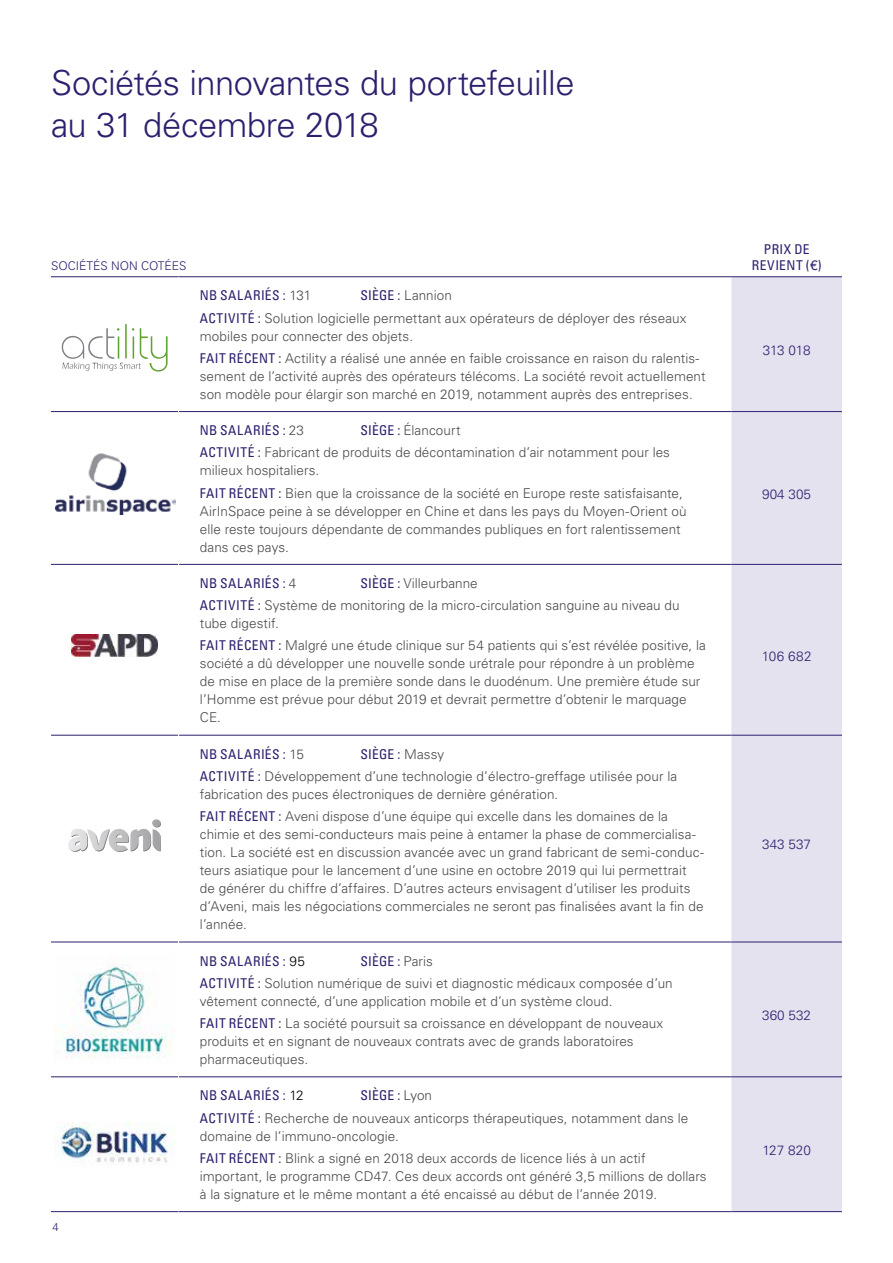
<style>
.page{position:relative;width:893px;height:1263px;background:#fff}
.page>*{position:absolute;margin:0;border:0;box-sizing:border-box;transform-origin:0 0}
.t1{font:300 34.5px/41.4px "Univers";letter-spacing:-.015em;color:#2e1f6e}
.t2{font:300 13.5px/18px "Univers";letter-spacing:.005em;color:#4a4a49}
.t3{font:condensed 13.5px/16.5px "Univers";letter-spacing:.035em;color:#2e1f6e;text-align:center}
.t4{font:300 13.5px "Univers";color:#2e1f6e}
.t5{font:300 12px "Univers";color:#2e1f6e}
.t6{font:300 11.25px "Univers";color:#2e1f6e}
.s1{font-weight:400;font-stretch:condensed;color:#2e1f6e}
.s2{font-weight:300;font-stretch:normal;color:#4a4a49}
.s3{font-family:"Helvetica Neue";font-stretch:normal}
.s4{font-weight:300;font-stretch:normal;color:#000}
</style>
<div class="page">
<div style="left:731px;top:277px;width:111px;height:934px;background:#e5e2f0"></div>
<hr style="left:731px;top:276px;width:111px;height:1px;background:#2e1f6e">
<hr style="left:731px;top:411px;width:111px;height:1px;background:#2e1f6e">
<hr style="left:731px;top:564px;width:111px;height:1px;background:#2e1f6e">
<hr style="left:731px;top:735px;width:111px;height:1px;background:#2e1f6e">
<hr style="left:731px;top:942px;width:111px;height:1px;background:#2e1f6e">
<hr style="left:731px;top:1076px;width:111px;height:1px;background:#2e1f6e">
<hr style="left:731px;top:1211px;width:111px;height:1px;background:#2e1f6e">
<hr style="left:51px;top:276px;width:128px;height:1px;background:#2e1f6e">
<hr style="left:179px;top:276px;width:552px;height:1px;background:#2e1f6e">
<hr style="left:51px;top:411px;width:127px;height:1px;background:#2e1f6e">
<hr style="left:179px;top:411px;width:552px;height:1px;background:#2e1f6e">
<hr style="left:51px;top:564px;width:127px;height:1px;background:#2e1f6e">
<hr style="left:179px;top:564px;width:552px;height:1px;background:#2e1f6e">
<hr style="left:51px;top:735px;width:127px;height:1px;background:#2e1f6e">
<hr style="left:179px;top:735px;width:552px;height:1px;background:#2e1f6e">
<hr style="left:51px;top:942px;width:127px;height:1px;background:#2e1f6e">
<hr style="left:179px;top:942px;width:552px;height:1px;background:#2e1f6e">
<hr style="left:51px;top:1076px;width:127px;height:1px;background:#2e1f6e">
<hr style="left:179px;top:1076px;width:552px;height:1px;background:#2e1f6e">
<hr style="left:51px;top:1211px;width:128px;height:1px;background:#2e1f6e">
<hr style="left:179px;top:1211px;width:552px;height:1px;background:#2e1f6e">
<img style="left:62px;top:324px;width:106px;height:48px">
<img style="left:67px;top:363px;width:56px;height:6px">
<img style="left:55px;top:453px;width:121px;height:61px">
<img style="left:71px;top:634px;width:87px;height:22px">
<svg style="left:68px;top:819px;width:93px;height:33px"></svg>
<img style="left:55px;top:960px;width:117px;height:99px">
<img style="left:55px;top:1122px;width:120px;height:43px">
<h1 class="t1" style="left:51px;top:62px;width:525px">Sociétés innovantes du portefeuille au 31 décembre 2018</h1>
<p class="t5" style="left:51px;top:259px;width:137px">SOCIÉTÉS NON COTÉES</p>
<p class="t2" style="left:200px;top:284px;width:488px;line-height:22.2px;text-indent:161px"><span class="s1">SIÈGE :</span> Lannion<br><span class="s1">ACTIVITÉ :</span> Solution logicielle permettant aux opérateurs de déployer des réseaux</p>
<p class="t2" style="left:200px;top:325px;width:501px;line-height:22.2px">mobiles pour connecter des objets.<br><span class="s1">FAIT RÉCENT :</span> Actility a réalisé une année en faible croissance en raison du ralentis-</p>
<p class="t2" style="left:200px;top:367px;width:507px">sement de l’activité auprès des opérateurs télécoms. La société revoit actuellement son modèle pour élargir son marché en 2019, notamment auprès des entreprises.</p>
<p class="t3" style="left:200px;top:287px;width:113px">NB SALARIÉS : <span class="s2">131</span></p>
<p class="t2" style="left:200px;top:419px;width:472px;line-height:22.2px;text-indent:161px"><span class="s1">SIÈGE :</span> Élancourt<br><span class="s1">ACTIVITÉ :</span> Fabricant de produits de décontamination d’air notamment pour les</p>
<p class="t2" style="left:200px;top:459px;width:484px;line-height:22.2px">milieux hospitaliers.<br><span class="s1">FAIT RÉCENT :</span> Bien que la croissance de la société en Europe reste satisfaisante,</p>
<p class="t2" style="left:200px;top:502px;width:488px">AirInSpace peine à se développer en Chine et dans les pays du Moyen-Orient où elle reste toujours dépendante de commandes publiques en fort ralentissement dans ces pays.</p>
<p class="t3" style="left:200px;top:422px;width:106px">NB SALARIÉS : <span class="s2">23</span></p>
<p class="t2" style="left:200px;top:572px;width:481px;line-height:22.2px;text-indent:161px"><span class="s1">SIÈGE :</span> Villeurbanne<br><span class="s1">ACTIVITÉ :</span> Système de monitoring de la micro-circulation sanguine au niveau du</p>
<p class="t2" style="left:200px;top:612px;width:508px;line-height:22.2px">tube digestif.<br><span class="s1">FAIT RÉCENT :</span> Malgré une étude clinique sur 54 patients qui s’est révélée positive, la</p>
<p class="t2" style="left:200px;top:655px;width:502px">société a dû développer une nouvelle sonde urétrale pour répondre à un problème de mise en place de la première sonde dans le duodénum. Une première étude sur l’Homme est prévue pour début 2019 et devrait permettre d’obtenir le marquage CE.</p>
<p class="t3" style="left:200px;top:575px;width:98px">NB SALARIÉS : <span class="s2">4</span></p>
<p class="t3" style="left:752px;top:241px;width:71px">PRIX DE<br>REVIENT (<span class="s3">€</span>)</p>
<p class="t4" style="left:763px;top:342px;width:49px">313 018</p>
<p class="t4" style="left:762px;top:486px;width:50px">904 305</p>
<p class="t4" style="left:762px;top:648px;width:51px">106 682</p>
<p class="t2" style="left:200px;top:743px;width:479px;line-height:22.2px;text-indent:161px"><span class="s1">SIÈGE :</span> Massy<br><span class="s1">ACTIVITÉ :</span> Développement d’une technologie d’électro-greffage utilisée pour la</p>
<p class="t2" style="left:200px;top:783px;width:470px;line-height:22.2px">fabrication des puces électroniques de dernière génération.<br><span class="s1">FAIT RÉCENT :</span> Aveni dispose d’une équipe qui excelle dans les domaines de la</p>
<p class="t2" style="left:200px;top:825px;width:505px">chimie et des semi-conducteurs mais peine à entamer la phase de commercialisa&shy;tion. La société est en discussion avancée avec un grand fabricant de semi-conduc&shy;teurs asiatique pour le lancement d’une usine en octobre 2019 qui lui permettrait de générer du chiffre d’affaires. D’autres acteurs envisagent d’utiliser les produits d’Aveni, mais les négociations commerciales ne seront pas finalisées avant la fin de l’année.</p>
<p class="t4" style="left:762px;top:836px;width:50px">343 537</p>
<p class="t3" style="left:200px;top:952px;width:107px">NB SALARIÉS : <span class="s4">95</span></p>
<p class="t3" style="left:200px;top:745px;width:106px">NB SALARIÉS : <span class="s2">15</span></p>
<p class="t2" style="left:200px;top:950px;width:474px;line-height:22.2px;text-indent:161px"><span class="s1">SIÈGE :</span> Paris<br><span class="s1">ACTIVITÉ :</span> Solution numérique de suivi et diagnostic médicaux composée d’un</p>
<p class="t2" style="left:200px;top:990px;width:465px;line-height:22.2px">vêtement connecté, d’une application mobile et d’un système cloud.<br><span class="s1">FAIT RÉCENT :</span> La société poursuit sa croissance en développant de nouveaux</p>
<p class="t2" style="left:200px;top:1032px;width:435px">produits et en signant de nouveaux contrats avec de grands laboratoires pharmaceutiques.</p>
<p class="t4" style="left:762px;top:1007px;width:50px">360 532</p>
<p class="t6" style="left:53px;top:1220px;width:8px">4</p>
<p class="t2" style="left:200px;top:1084px;width:490px;line-height:22.2px;text-indent:161px"><span class="s1">SIÈGE :</span> Lyon<br><span class="s1">ACTIVITÉ :</span> Recherche de nouveaux anticorps thérapeutiques, notamment dans le</p>
<p class="t2" style="left:200px;top:1125px;width:447px;line-height:22.2px">domaine de l’immuno-oncologie.<br><span class="s1">FAIT RÉCENT :</span> Blink a signé en 2018 deux accords de licence liés à un actif</p>
<p class="t2" style="left:200px;top:1167px;width:508px">important, le programme CD47. Ces deux accords ont généré 3,5 millions de dollars à la signature et le même montant a été encaissé au début de l’année 2019.</p>
<p class="t3" style="left:200px;top:1087px;width:105px">NB SALARIÉS : <span class="s4">12</span></p>
<p class="t4" style="left:762px;top:1142px;width:50px">127 820</p>
</div>
